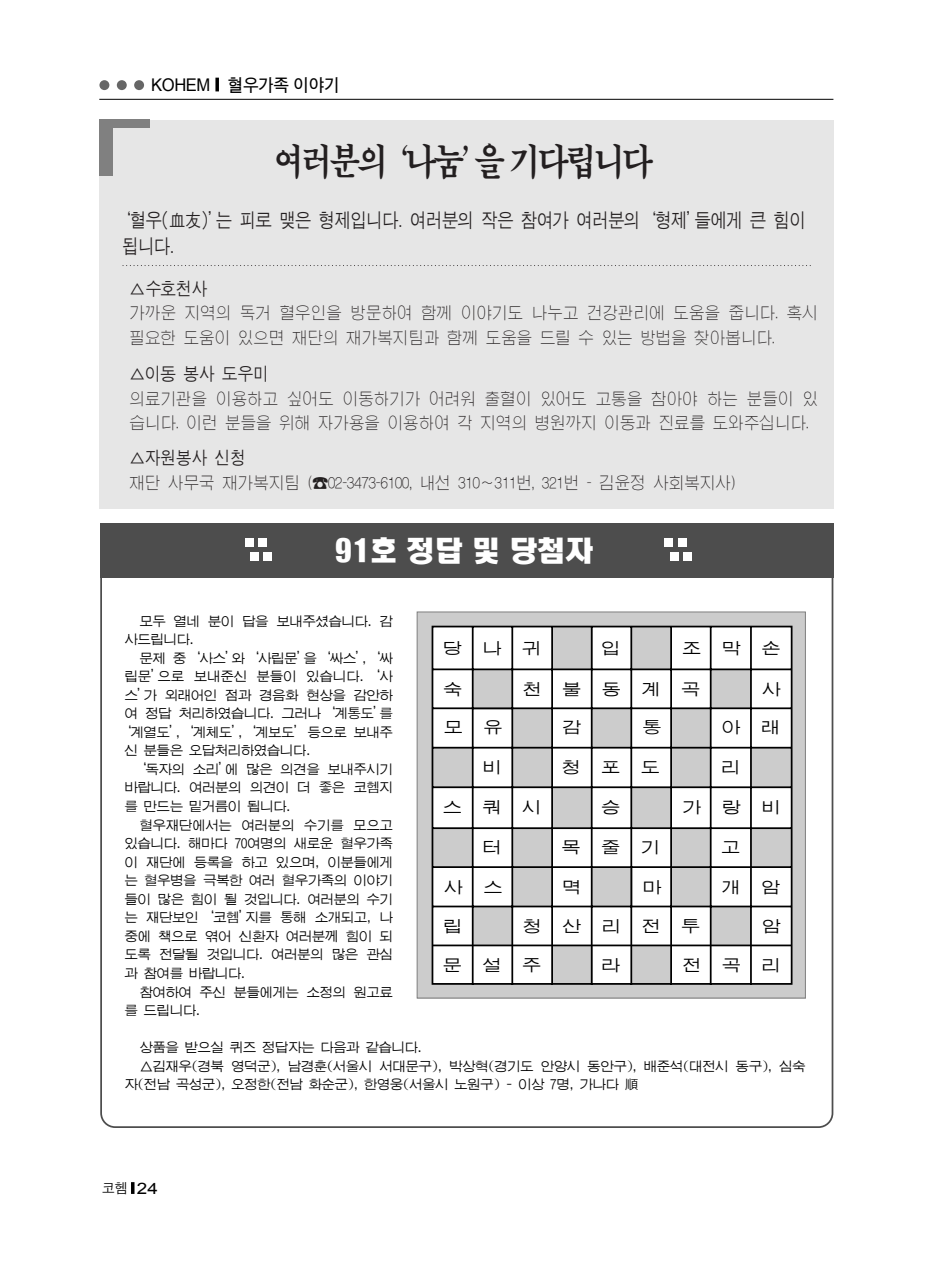
<style>
.page{position:relative;width:931px;height:1274px;background:#fff}
.page>*{position:absolute;margin:0;border:0;box-sizing:border-box;transform-origin:0 0}
.t1{font:36.75px "HY Myeong Jo Extra";letter-spacing:-.1em;color:#231f20;scale:.85 1}
.t2{font:700 28px "HY Head Line";color:#fff}
.t3{font:19.25px "JC Nmg J";letter-spacing:1.06em;color:#000}
.t4{font:19.25px/26.2px "J Cmg J";letter-spacing:-.05em;color:#231f20;scale:.87 1}
.t5{font:17.5px/24.5px "JCLIGH Tgo";letter-spacing:-.035em;color:#231f20;scale:.92 1}
.t6{font:17.5px "J Cmg J";letter-spacing:-.035em;color:#231f20;scale:.92 1}
.t7{font:700 17.5px "HY Go Thic";letter-spacing:-.03em;color:#000;scale:.9 1}
.t8{font:15.75px/18.6px "JC Nmg J";letter-spacing:-.05em;color:#000;scale:.87 1}
.t9{font:15.75px "JC Nmg J";letter-spacing:-.03em;color:#000;scale:.87 1}
.t10{font:500 14px "HY Go Thic";color:#000}
.s1{font-family:"Arial";font-weight:400}
.s2{font-family:"Arial";font-weight:400;font-size:15.75px}
</style>
<div class="page">
<svg style="left:131px;top:1182px;width:4px;height:12px"></svg>
<svg style="left:215px;top:78px;width:4px;height:13px"></svg>
<div style="left:99px;top:80px;width:10px;height:10px;background:#666;border-radius:50%"></div>
<div style="left:117px;top:80px;width:10px;height:10px;background:#666;border-radius:50%"></div>
<div style="left:134px;top:80px;width:10px;height:10px;background:#666;border-radius:50%"></div>
<hr style="left:99px;top:99px;width:734px;height:1px;background:#000">
<div style="left:100px;top:523px;width:733px;height:55px;background:#4d4d4d"></div>
<div style="left:259px;top:538px;width:8px;height:9px;background:#fff"></div>
<div style="left:245px;top:538px;width:8px;height:9px;background:#fff"></div>
<div style="left:264px;top:552px;width:8px;height:9px;background:#fff"></div>
<div style="left:250px;top:552px;width:8px;height:9px;background:#fff"></div>
<div style="left:678px;top:538px;width:8px;height:9px;background:#fff"></div>
<div style="left:665px;top:538px;width:8px;height:9px;background:#fff"></div>
<div style="left:684px;top:552px;width:8px;height:9px;background:#fff"></div>
<div style="left:670px;top:552px;width:8px;height:9px;background:#fff"></div>
<div style="left:417px;top:612px;width:388px;height:386px;background:#ccc"></div>
<div style="left:417px;top:612px;width:389px;height:386px;border:1px solid #808080"></div>
<svg style="left:431px;top:625px;width:362px;height:360px"></svg>
<div style="left:99px;top:120px;width:734px;height:388px;background:#e6e6e6"></div>
<svg style="left:123px;top:265px;width:688px;height:1px"></svg>
<div style="left:99px;top:120px;width:51px;height:8px;background:#808080"></div>
<div style="left:99px;top:122px;width:13px;height:53px;background:#808080"></div>
<p class="t7" style="left:151px;top:78px;width:211px"><span class="s1">KOHEM</span> 혈우가족 이야기</p>
<h1 class="t1" style="left:273px;top:146px;width:449px">여러분의‘나눔’을 기다립니다</h1>
<p class="t4" style="left:122px;top:208px;width:788px;text-indent:-8px">‘혈우(血友)’는 피로 맺은 형제입니다. 여러분의 작은 참여가 여러분의‘형제’들에게 큰 힘이 됩니다.</p>
<p class="t6" style="left:129px;top:280px;width:87px">△수호천사</p>
<p class="t5" style="left:129px;top:302px;width:750px">가까운 지역의 독거 혈우인을 방문하여 함께 이야기도 나누고 건강관리에 도움을 줍니다. 혹시 필요한 도움이 있으면 재단의 재가복지팀과 함께 도움을 드릴 수 있는 방법을 찾아봅니다.</p>
<p class="t6" style="left:129px;top:366px;width:154px">△이동 봉사 도우미</p>
<p class="t5" style="left:129px;top:387px;width:750px">의료기관을 이용하고 싶어도 이동하기가 어려워 출혈이 있어도 고통을 참아야 하는 분들이 있 습니다. 이런 분들을 위해 자가용을 이용하여 각 지역의 병원까지 이동과 진료를 도와주십니다.</p>
<p class="t6" style="left:129px;top:450px;width:128px">△자원봉사 신청</p>
<p class="t5" style="left:129px;top:471px;width:661px">재단 사무국 재가복지팀 (☎02-3473-6100, 내선 310~311번, 321번 - 김윤정 사회복지사)</p>
<h2 class="t2" style="left:335px;top:539px;width:260px">91호 정답 및 당첨자</h2>
<p class="t8" style="left:124px;top:612px;width:310px;text-indent:15px">모두 열네 분이 답을 보내주셨습니다. 감 사드립니다.</p>
<p class="t8" style="left:139px;top:650px;width:293px">문제 중‘사스’와‘사립문’을‘싸스’, ‘싸</p>
<p class="t9" style="left:124px;top:669px;width:310px">립문’으로 보내준신 분들이 있습니다. ‘사</p>
<p class="t8" style="left:124px;top:687px;width:311px">스’가 외래어인 점과 경음화 현상을 감안하</p>
<p class="t8" style="left:124px;top:705px;width:310px">여 정답 처리하였습니다. 그러나‘계통도’를</p>
<p class="t8" style="left:118px;top:724px;width:318px">‘계열도’, ‘계체도’, ‘계보도’등으로 보내주</p>
<p class="t8" style="left:124px;top:742px;width:215px">신 분들은 오답처리하였습니다.</p>
<p class="t8" style="left:132px;top:761px;width:301px">‘독자의 소리’에 많은 의견을 보내주시기</p>
<p class="t8" style="left:124px;top:779px;width:311px">바랍니다. 여러분의 의견이 더 좋은 코헴지</p>
<p class="t8" style="left:124px;top:798px;width:193px">를 만드는 밑거름이 됩니다.</p>
<p class="t8" style="left:139px;top:817px;width:293px">혈우재단에서는 여러분의 수기를 모으고</p>
<p class="t8" style="left:124px;top:835px;width:310px">있습니다. 해마다 70여명의 새로운 혈우가족</p>
<p class="t8" style="left:124px;top:854px;width:311px">이 재단에 등록을 하고 있으며, 이분들에게</p>
<p class="t8" style="left:124px;top:872px;width:310px">는 혈우병을 극복한 여러 혈우가족의 이야기</p>
<p class="t8" style="left:124px;top:891px;width:311px">들이 많은 힘이 될 것입니다. 여러분의 수기</p>
<p class="t8" style="left:124px;top:909px;width:310px">는 재단보인‘코헴’지를 통해 소개되고, 나</p>
<p class="t8" style="left:124px;top:928px;width:310px">중에 책으로 엮어 신환자 여러분께 힘이 되</p>
<p class="t8" style="left:124px;top:946px;width:311px">도록 전달될 것입니다. 여러분의 많은 관심</p>
<p class="t8" style="left:124px;top:965px;width:141px">과 참여를 바랍니다.</p>
<p class="t8" style="left:139px;top:983px;width:293px">참여하여 주신 분들에게는 소정의 원고료</p>
<p class="t8" style="left:124px;top:1002px;width:89px">를 드립니다.</p>
<p class="t8" style="left:139px;top:1039px;width:326px">상품을 받으실 퀴즈 정답자는 다음과 같습니다.</p>
<p class="t8" style="left:139px;top:1058px;width:768px">△김재우(경북 영덕군), 남경훈(서울시 서대문구), 박상혁(경기도 안양시 동안구), 배준석(대전시 동구), 심숙</p>
<p class="t8" style="left:124px;top:1076px;width:592px">자(전남 곡성군), 오정한(전남 화순군), 한영웅(서울시 노원구) - 이상 7명, 가나다 順</p>
<p class="t3" style="left:601px;top:640px;width:21px">입</p>
<p class="t3" style="left:682px;top:640px;width:100px">조막손</p>
<p class="t3" style="left:443px;top:640px;width:100px">당나귀</p>
<p class="t3" style="left:523px;top:680px;width:179px">천불동계곡</p>
<p class="t3" style="left:443px;top:680px;width:21px">숙</p>
<p class="t3" style="left:762px;top:680px;width:21px">사</p>
<p class="t3" style="left:444px;top:719px;width:60px">모 유</p>
<p class="t3" style="left:722px;top:719px;width:60px">아 래</p>
<p class="t3" style="left:562px;top:719px;width:21px">감</p>
<p class="t3" style="left:643px;top:719px;width:21px">통</p>
<p class="t3" style="left:562px;top:758px;width:100px">청포도</p>
<p class="t3" style="left:483px;top:758px;width:21px">비</p>
<p class="t3" style="left:721px;top:758px;width:21px">리</p>
<p class="t3" style="left:443px;top:799px;width:100px">스쿼시</p>
<p class="t3" style="left:682px;top:799px;width:100px">가랑비</p>
<p class="t3" style="left:601px;top:799px;width:21px">승</p>
<p class="t3" style="left:483px;top:839px;width:21px">터</p>
<p class="t3" style="left:721px;top:839px;width:21px">고</p>
<p class="t3" style="left:562px;top:839px;width:100px">목줄기</p>
<p class="t3" style="left:562px;top:878px;width:21px">멱</p>
<p class="t3" style="left:643px;top:878px;width:21px">마</p>
<p class="t3" style="left:444px;top:878px;width:60px">사 스</p>
<p class="t3" style="left:722px;top:878px;width:60px">개 암</p>
<p class="t3" style="left:523px;top:917px;width:179px">청산리전투</p>
<p class="t3" style="left:443px;top:917px;width:21px">립</p>
<p class="t3" style="left:762px;top:917px;width:21px">암</p>
<p class="t3" style="left:443px;top:956px;width:100px">문설주</p>
<p class="t3" style="left:682px;top:956px;width:100px">전곡리</p>
<p class="t3" style="left:601px;top:956px;width:21px">라</p>
<p class="t10" style="left:101px;top:1182px;width:58px">코헴 <span class="s2">24</span></p>
</div>
